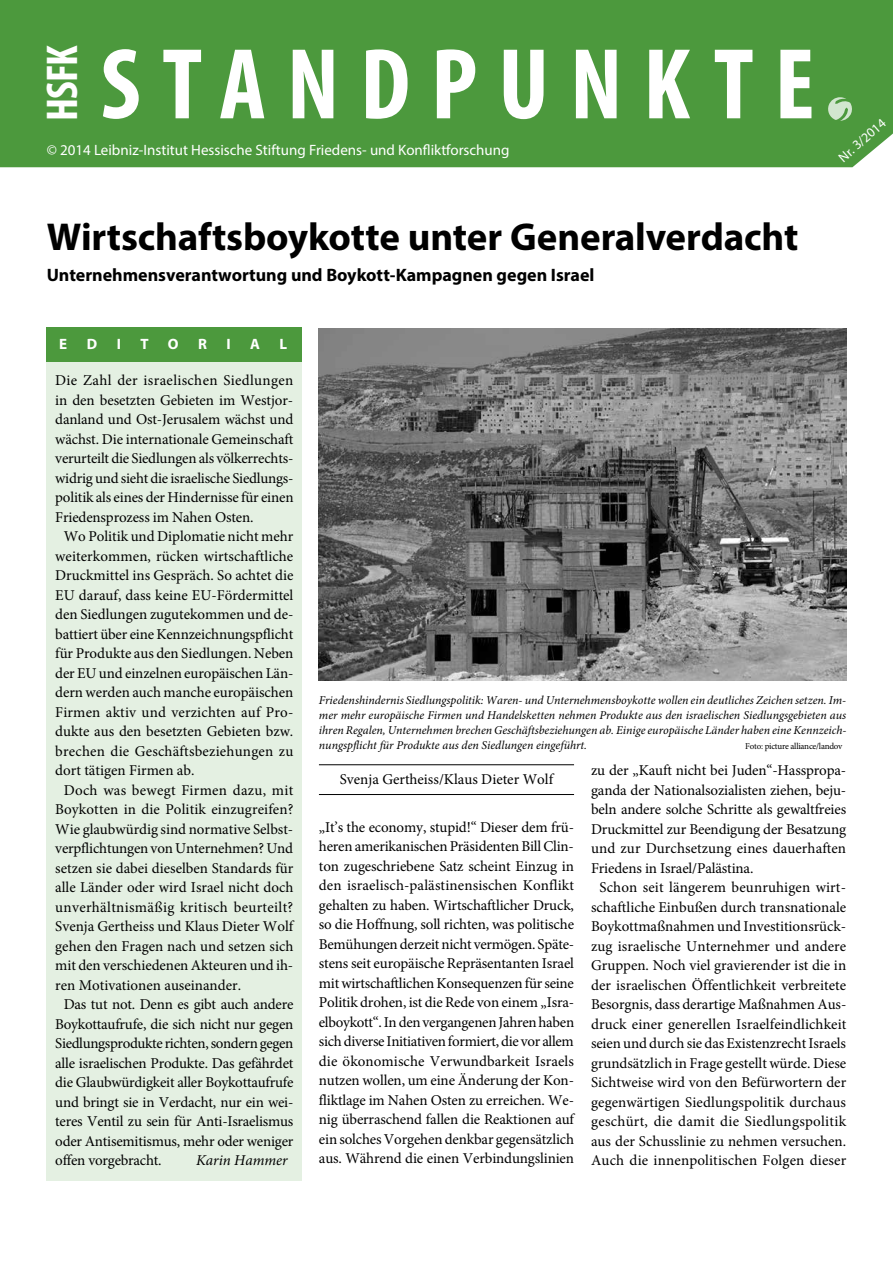
<style>
.page{position:relative;width:893px;height:1263px;background:#fff}
.page>*{position:absolute;margin:0;border:0;box-sizing:border-box;transform-origin:0 0}
.t1{font:700 condensed 101.7px "Myriad Pro";letter-spacing:.205em;color:#fff}
.t2{font:700 condensed 44.7px "Myriad Pro";color:#fff}
.t3{font:700 39px "Myriad Pro";letter-spacing:-.005em;color:#000}
.t4{font:700 18px "Myriad Pro";color:#000}
.t5{font:15px/19.5px "Minion Pro";color:#000;text-align:justify}
.t6{font:15px "Minion Pro";letter-spacing:.02em;color:#000}
.t7{font:15px "Myriad Pro";color:#fff}
.t8{font:15px "Minion Pro";letter-spacing:-.025em;color:#000}
.t9{font:italic 15px "Minion Pro";color:#000}
.t10{font:700 15px "Myriad Pro";color:#fff}
.t11{font:13.5px "Myriad Pro";color:#fff}
.t12{font:italic 12px/15px "Minion Pro";color:#000;text-align:justify}
.t13{font:9px "Minion Pro";letter-spacing:-.025em;color:#000}
</style>
<div class="page">
<div style="left:0;top:0;width:893px;height:167px;background:#4c993d"></div>
<svg style="left:827px;top:97px;width:25px;height:24px"></svg>
<div style="left:47px;top:327px;width:255px;height:854px;background:#e4f0e2"></div>
<hr style="left:319px;top:764px;width:255px;height:1px;background:#000">
<hr style="left:319px;top:794px;width:255px;height:1px;background:#000">
<div style="left:47px;top:327px;width:255px;height:34px;background:#4c993d"></div>
<img style="left:319px;top:329px;width:527px;height:352px">
<h2 class="t2" style="left:34px;top:121px;width:78px;rotate:-90deg">HSFK</h2>
<h1 class="t1" style="left:100px;top:21px;width:716px">STANDPUNKTE</h1>
<p class="t7" style="left:47px;top:140px;width:464px">© 2014 Leibniz-Institut Hessische Stiftung Friedens- und Konfliktforschung</p>
<h3 class="t3" style="left:47px;top:212px;width:753px">Wirtschaftsboykotte unter Generalverdacht</h3>
<p class="t4" style="left:47px;top:264px;width:549px">Unternehmensverantwortung und Boykott-Kampagnen gegen Israel</p>
<p class="t10" style="left:59px;top:334px;width:10px">E</p>
<p class="t10" style="left:87px;top:334px;width:12px">D</p>
<p class="t10" style="left:117px;top:334px;width:6px">I</p>
<p class="t10" style="left:141px;top:334px;width:10px">T</p>
<p class="t10" style="left:168px;top:334px;width:12px">O</p>
<p class="t10" style="left:198px;top:334px;width:10px">R</p>
<p class="t10" style="left:226px;top:334px;width:6px">I</p>
<p class="t10" style="left:250px;top:334px;width:11px">A</p>
<p class="t10" style="left:280px;top:334px;width:9px">L</p>
<p class="t11" style="left:835px;top:153px;width:59px;rotate:-41deg">Nr. 3/2014</p>
<p class="t6" style="left:55px;top:370px;width:240px">Die Zahl der israelischen Siedlungen</p>
<p class="t5" style="left:55px;top:390px;width:240px">in den besetzten Gebieten im Westjor-</p>
<p class="t5" style="left:55px;top:410px;width:240px">danland und Ost-Jerusalem wächst und</p>
<p class="t5" style="left:55px;top:429px;width:240px">wächst. Die internationale Gemeinschaft</p>
<p class="t5" style="left:55px;top:449px;width:240px">verurteilt die Siedlungen als völkerrechts-</p>
<p class="t5" style="left:55px;top:468px;width:240px">widrig und sieht die israelische Siedlungs-</p>
<p class="t5" style="left:55px;top:488px;width:240px">politik als eines der Hindernisse für einen</p>
<p class="t5" style="left:55px;top:507px;width:200px">Friedensprozess im Nahen Osten.</p>
<p class="t5" style="left:64px;top:527px;width:231px">Wo Politik und Diplomatie nicht mehr</p>
<p class="t5" style="left:55px;top:546px;width:240px">weiterkommen, rücken wirtschaftliche</p>
<p class="t5" style="left:55px;top:566px;width:240px">Druckmittel ins Gespräch. So achtet die</p>
<p class="t5" style="left:55px;top:585px;width:240px">EU darauf, dass keine EU-Fördermittel</p>
<p class="t5" style="left:55px;top:605px;width:240px">den Siedlungen zugutekommen und de-</p>
<p class="t5" style="left:55px;top:624px;width:240px">battiert über eine Kennzeichnungspflicht</p>
<p class="t5" style="left:55px;top:644px;width:240px">für Produkte aus den Siedlungen. Neben</p>
<p class="t5" style="left:55px;top:663px;width:240px">der EU und einzelnen europäischen Län-</p>
<p class="t5" style="left:55px;top:683px;width:240px">dern werden auch manche europäischen</p>
<p class="t5" style="left:55px;top:702px;width:240px">Firmen aktiv und verzichten auf Pro-</p>
<p class="t5" style="left:55px;top:722px;width:240px">dukte aus den besetzten Gebieten bzw.</p>
<p class="t5" style="left:55px;top:741px;width:240px">brechen die Geschäftsbeziehungen zu</p>
<p class="t5" style="left:55px;top:761px;width:141px">dort tätigen Firmen ab.</p>
<p class="t6" style="left:64px;top:780px;width:231px">Doch was bewegt Firmen dazu, mit</p>
<p class="t5" style="left:55px;top:800px;width:240px">Boykotten in die Politik einzugreifen?</p>
<p class="t5" style="left:55px;top:819px;width:240px">Wie glaubwürdig sind normative Selbst-</p>
<p class="t5" style="left:55px;top:839px;width:239px">verpflichtungen von Unternehmen? Und</p>
<p class="t5" style="left:55px;top:858px;width:240px">setzen sie dabei dieselben Standards für</p>
<p class="t5" style="left:55px;top:878px;width:240px">alle Länder oder wird Israel nicht doch</p>
<p class="t6" style="left:55px;top:897px;width:239px">unverhältnismäßig kritisch beurteilt?</p>
<p class="t5" style="left:55px;top:917px;width:240px">Svenja Gertheiss und Klaus Dieter Wolf</p>
<p class="t5" style="left:55px;top:936px;width:240px">gehen den Fragen nach und setzen sich</p>
<p class="t5" style="left:55px;top:956px;width:239px">mit den verschiedenen Akteuren und ih-</p>
<p class="t5" style="left:55px;top:975px;width:187px">ren Motivationen auseinander.</p>
<p class="t5" style="left:64px;top:995px;width:231px">Das tut not. Denn es gibt auch andere</p>
<p class="t5" style="left:55px;top:1014px;width:240px">Boykottaufrufe, die sich nicht nur gegen</p>
<p class="t8" style="left:55px;top:1033px;width:240px">Siedlungsprodukte richten, sondern gegen</p>
<p class="t5" style="left:55px;top:1053px;width:240px">alle israelischen Produkte. Das gefährdet</p>
<p class="t5" style="left:55px;top:1073px;width:240px">die Glaubwürdigkeit aller Boykottaufrufe</p>
<p class="t5" style="left:55px;top:1092px;width:240px">und bringt sie in Verdacht, nur ein wei-</p>
<p class="t5" style="left:55px;top:1112px;width:240px">teres Ventil zu sein für Anti-Israelismus</p>
<p class="t5" style="left:55px;top:1131px;width:240px">oder Antisemitismus, mehr oder weniger</p>
<p class="t5" style="left:55px;top:1151px;width:108px">offen vorgebracht.</p>
<p class="t9" style="left:196px;top:1150px;width:93px">Karin Hammer</p>
<p class="t12" style="left:319px;top:693px;width:529px">Friedenshindernis Siedlungspolitik: Waren- und Unternehmensboykotte wollen ein deutliches Zeichen setzen. Im&shy;mer mehr europäische Firmen und Handelsketten nehmen Produkte aus den israelischen Siedlungsgebieten aus ihren Regalen, Unternehmen brechen Geschäftsbeziehungen ab. Einige europäische Länder haben eine Kennzeich&shy;nungspflicht für Produkte aus den Siedlungen eingeführt.</p>
<p class="t13" style="left:745px;top:740px;width:99px">Foto: picture alliance/landov</p>
<p class="t5" style="left:340px;top:769px;width:215px">Svenja Gertheiss/Klaus Dieter Wolf</p>
<p class="t5" style="left:319px;top:817px;width:257px">„It’s the economy, stupid!“ Dieser dem frü&shy;heren amerikanischen Präsidenten Bill Clin&shy;ton zugeschriebene Satz scheint Einzug in den israelisch-palästinensischen Konflikt gehalten zu haben. Wirtschaftlicher Druck, so die Hoffnung, soll richten, was politische Bemühungen derzeit nicht vermögen. Späte&shy;stens seit europäische Repräsentanten Israel mit wirtschaftlichen Konsequenzen für seine Politik drohen, ist die Rede von einem „Isra&shy;elboykott“. In den vergangenen Jahren haben sich diverse Initiativen formiert, die vor allem die ökonomische Verwundbarkeit Israels nutzen wollen, um eine Änderung der Kon&shy;fliktlage im Nahen Osten zu erreichen. We&shy;nig überraschend fallen die Reaktionen auf ein solches Vorgehen denkbar gegensätzlich aus. Während die einen Verbindungslinien</p>
<p class="t5" style="left:591px;top:761px;width:257px">zu der „Kauft nicht bei Juden“-Hasspropa-</p>
<p class="t5" style="left:591px;top:780px;width:257px">ganda der Nationalsozialisten ziehen, beju-</p>
<p class="t5" style="left:591px;top:800px;width:257px">beln andere solche Schritte als gewaltfreies</p>
<p class="t5" style="left:591px;top:819px;width:257px">Druckmittel zur Beendigung der Besatzung</p>
<p class="t5" style="left:591px;top:839px;width:257px">und zur Durchsetzung eines dauerhaften</p>
<p class="t5" style="left:591px;top:858px;width:164px">Friedens in Israel/Palästina.</p>
<p class="t5" style="left:600px;top:878px;width:248px">Schon seit längerem beunruhigen wirt-</p>
<p class="t5" style="left:591px;top:897px;width:257px">schaftliche Einbußen durch transnationale</p>
<p class="t5" style="left:591px;top:917px;width:257px">Boykottmaßnahmen und Investitionsrück-</p>
<p class="t5" style="left:591px;top:936px;width:257px">zug israelische Unternehmer und andere</p>
<p class="t5" style="left:591px;top:956px;width:257px">Gruppen. Noch viel gravierender ist die in</p>
<p class="t5" style="left:591px;top:975px;width:256px">der israelischen Öffentlichkeit verbreitete</p>
<p class="t5" style="left:591px;top:995px;width:257px">Besorgnis, dass derartige Maßnahmen Aus-</p>
<p class="t5" style="left:591px;top:1014px;width:257px">druck einer generellen Israelfeindlichkeit</p>
<p class="t5" style="left:591px;top:1034px;width:256px">seien und durch sie das Existenzrecht Israels</p>
<p class="t5" style="left:591px;top:1053px;width:257px">grundsätzlich in Frage gestellt würde. Diese</p>
<p class="t5" style="left:591px;top:1073px;width:257px">Sichtweise wird von den Befürwortern der</p>
<p class="t5" style="left:591px;top:1092px;width:256px">gegenwärtigen Siedlungspolitik durchaus</p>
<p class="t6" style="left:591px;top:1111px;width:257px">geschürt, die damit die Siedlungspolitik</p>
<p class="t5" style="left:591px;top:1131px;width:257px">aus der Schusslinie zu nehmen versuchen.</p>
<p class="t5" style="left:591px;top:1151px;width:257px">Auch die innenpolitischen Folgen dieser</p>
</div>
